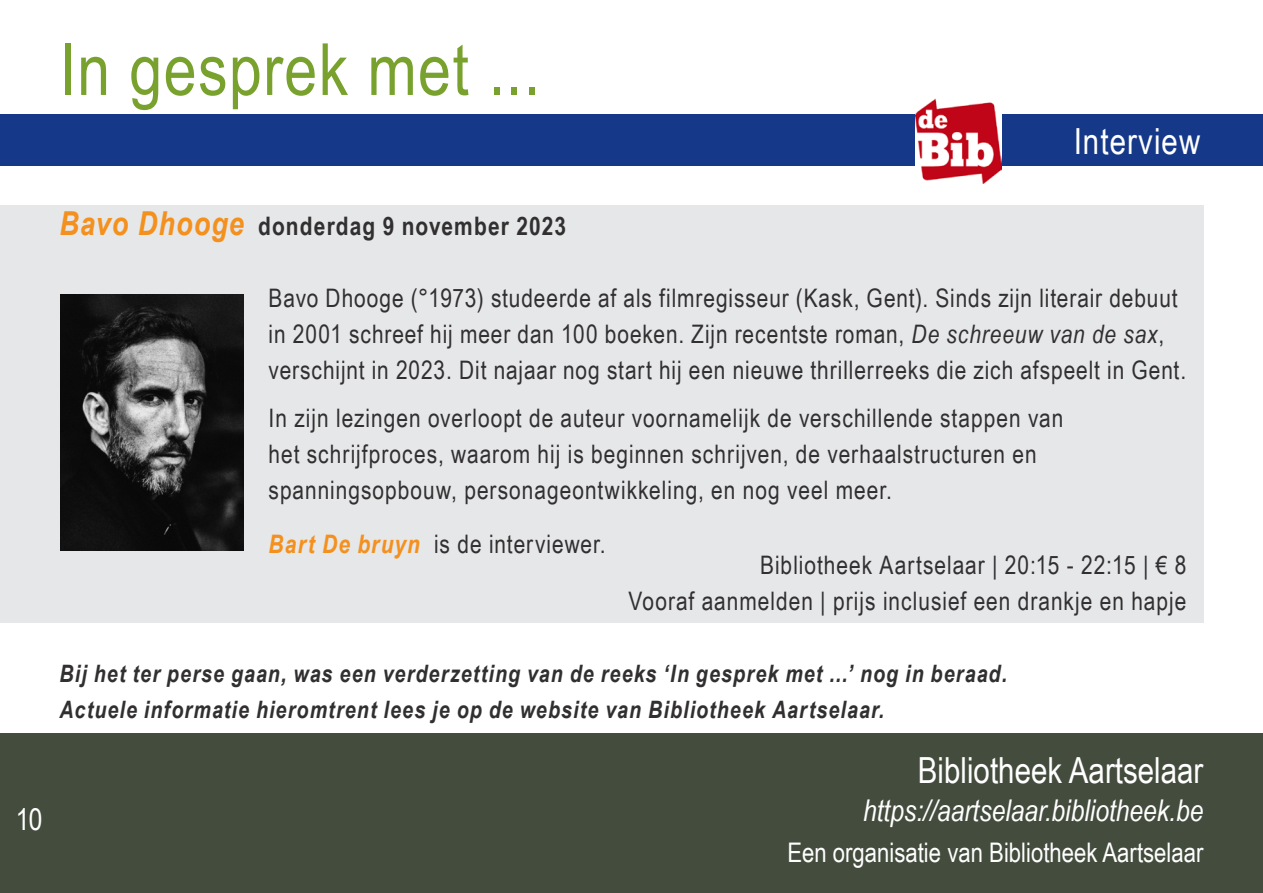
<style>
.page{position:relative;width:1263px;height:893px;background:#fff}
.page>*{position:absolute;margin:0;border:0;box-sizing:border-box;transform-origin:0 0}
.t1{font:72px "Arial Narrow";letter-spacing:.02em;color:#78a22d}
.t2{font:36px "Arial Narrow";color:#fff}
.t3{font:36px "Arial Narrow";letter-spacing:.03em;color:#fff}
.t4{font:italic 30px "Arial Narrow";color:#fff}
.t5{font:30px "Arial Narrow";color:#fff}
.t6{font:27px "Arial Narrow";color:#fff}
.t7{font:25.5px/36px "Arial Narrow";letter-spacing:.035em;color:#312f30}
.t8{font:700 25.5px "Arial Narrow";letter-spacing:.045em;color:#312f30}
.t9{font:italic 700 24px/36px "Arial Narrow";letter-spacing:.045em;color:#312f30}
.s1{font-style:italic;font-size:33px;color:#f4901d}
.s2{font-style:italic}
.s3{font-weight:700;font-style:italic;color:#f4901d}
</style>
<div class="page">
<div style="left:0;top:115px;width:1263px;height:51px;background:#153889"></div>
<div style="left:0;top:733px;width:1263px;height:160px;background:#434c3d"></div>
<div style="left:0;top:205px;width:1203px;height:417px;background:#e6e7e9"></div>
<img style="left:915px;top:99px;width:86px;height:85px">
<img style="left:60px;top:294px;width:183px;height:257px">
<h1 class="t1" style="left:60px;top:17px;width:482px">In gesprek met ...</h1>
<h2 class="t3" style="left:1074px;top:115px;width:128px">Interview</h2>
<p class="t8" style="left:60px;top:207px;width:508px"><span class="s1">Bavo Dhooge</span> donderdag 9 november 2023</p>
<p class="t7" style="left:269px;top:279px;width:919px">Bavo Dhooge (°1973) studeerde af als filmregisseur (Kask, Gent). Sinds zijn literair debuut in 2001 schreef hij meer dan 100 boeken. Zijn recentste roman, <span class="s2">De schreeuw van de sax</span>, verschijnt in 2023. Dit najaar nog start hij een nieuwe thrillerreeks die zich afspeelt in Gent.</p>
<p class="t7" style="left:269px;top:399px;width:796px">In zijn lezingen overloopt de auteur voornamelijk de verschillende stappen van het schrijfproces, waarom hij is beginnen schrijven, de verhaalstructuren en spanningsopbouw, personageontwikkeling, en nog veel meer.</p>
<p class="t7" style="left:269px;top:525px;width:338px"><span class="s3">Bart De bruyn</span> is de interviewer.</p>
<p class="t7" style="left:628px;top:546px;width:559px;text-align:right">Bibliotheek Aartselaar | 20:15 - 22:15 | € 8<br>Vooraf aanmelden | prijs inclusief een drankje en hapje</p>
<p class="t9" style="left:60px;top:655px;width:949px">Bij het ter perse gaan, was een verderzetting van de reeks ‘In gesprek met ...’ nog in beraad.<br>Actuele informatie hieromtrent lees je op de website van Bibliotheek Aartselaar.</p>
<p class="t5" style="left:16px;top:797px;width:28px">10</p>
<h2 class="t2" style="left:19px;top:795px;width:33px">10</h2>
<h2 class="t2" style="left:918px;top:744px;width:287px">Bibliotheek Aartselaar</h2>
<p class="t4" style="left:863px;top:790px;width:342px">https://aartselaar.bibliotheek.be</p>
<p class="t6" style="left:787px;top:832px;width:418px">Een organisatie van Bibliotheek Aartselaar</p>
</div>
